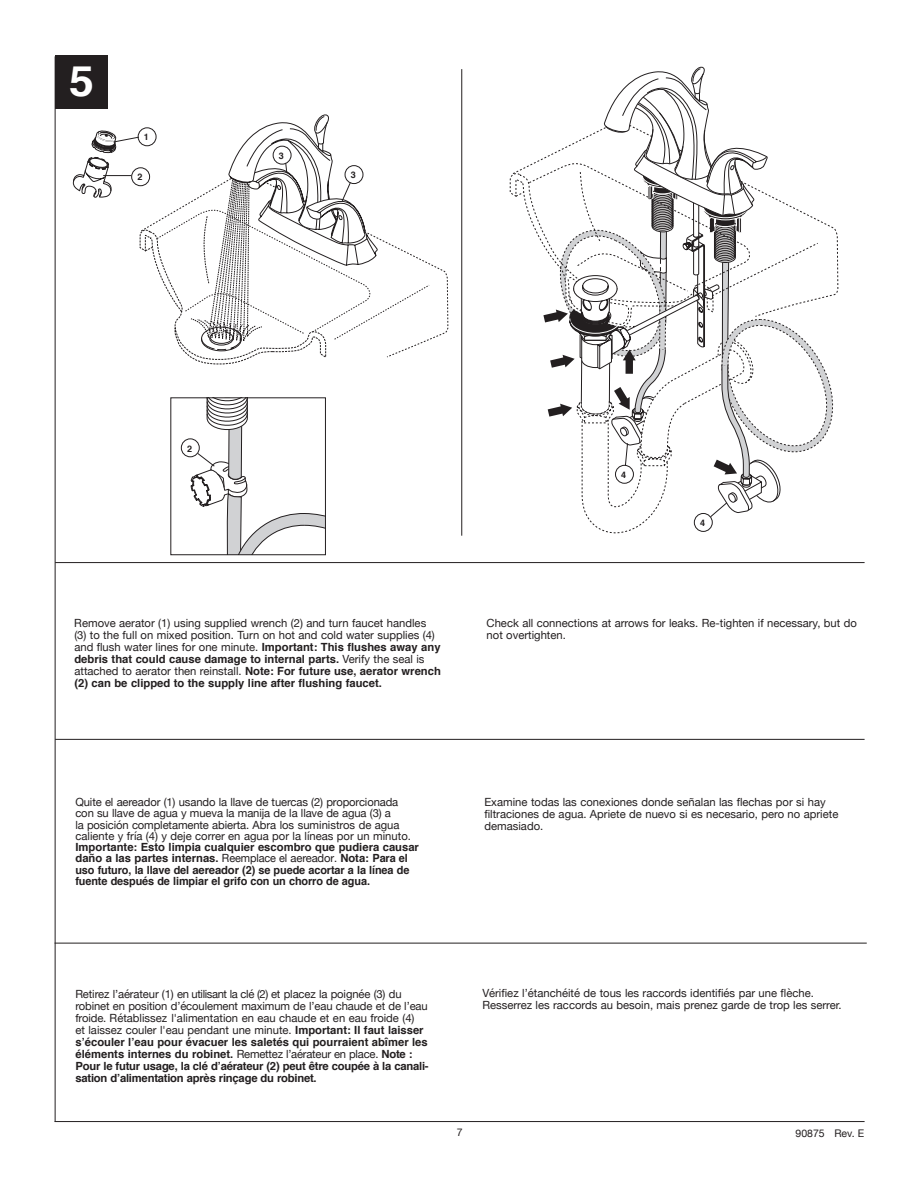
<style>
.page{position:relative;width:918px;height:1188px;background:#fff}
.page>*{position:absolute;margin:0;border:0;box-sizing:border-box;transform-origin:0 0}
.t1{font:700 42px "Helvetica";color:#fff;scale:1.06 1}
.t2{font:11.25px/12px "Helvetica Neue";color:#231f20}
.t3{font:700 11.25px/11.2px "Helvetica";color:#231f20}
.t4{font:700 11.25px/12px "Helvetica";letter-spacing:-.02em;color:#231f20}
.t5{font:10.5px "Helvetica Neue";color:#231f20}
.t6{font:700 9px "Helvetica";color:#231f20}
.s1{font-family:"Helvetica";font-weight:700}
.s2{font-family:"Helvetica Neue";font-weight:400}
</style>
<div class="page">
<hr style="left:55px;top:1121px;width:810px;height:1px;background:#231f20">
<hr style="left:55px;top:56px;width:1px;height:1066px;background:#231f20">
<div style="left:55px;top:55px;width:53px;height:54px;background:#231f20"></div>
<hr style="left:55px;top:562px;width:810px;height:1px;background:#231f20">
<hr style="left:55px;top:739px;width:810px;height:1px;background:#231f20">
<hr style="left:55px;top:943px;width:812px;height:1px;background:#231f20">
<hr style="left:461px;top:69px;width:1px;height:467px;background:#231f20">
<svg style="left:510px;top:67px;width:326px;height:466px"></svg>
<svg style="left:73px;top:114px;width:357px;height:441px"></svg>
<h1 class="t1" style="left:69px;top:48px;width:25px">5</h1>
<p class="t6" style="left:144px;top:130px;width:7px">1</p>
<p class="t6" style="left:137px;top:170px;width:7px">2</p>
<p class="t6" style="left:279px;top:148px;width:7px">3</p>
<p class="t6" style="left:351px;top:168px;width:7px">3</p>
<p class="t6" style="left:187px;top:441px;width:7px">2</p>
<p class="t2" style="left:74px;top:617px;width:368px">Remove aerator (1) using supplied wrench (2) and turn faucet handles (3) to the full on mixed position. Turn on hot and cold water supplies (4) and flush water lines for one minute. <span class="s1">Important: This flushes away any</span></p>
<p class="t3" style="left:74px;top:653px;width:352px">debris that could cause damage to internal parts. <span class="s2">Verify the seal is</span></p>
<p class="t2" style="left:74px;top:665px;width:368px">attached to aerator then reinstall. <span class="s1">Note: For future use, aerator wrench</span></p>
<p class="t3" style="left:74px;top:677px;width:309px">(2) can be clipped to the supply line after flushing faucet.</p>
<p class="t6" style="left:621px;top:468px;width:7px">4</p>
<p class="t6" style="left:700px;top:516px;width:7px">4</p>
<p class="t2" style="left:487px;top:618px;width:372px">Check all connections at arrows for leaks. Re-tighten if necessary, but do not overtighten.</p>
<p class="t2" style="left:75px;top:797px;width:337px;line-height:11.2px">Quite el aereador (1) usando la llave de tuercas (2) proporcionada con su llave de agua y mueva la manija de la llave de agua (3) a<br>la posición completamente abierta. Abra los suministros de agua caliente y fría (4) y deje correr en agua por la líneas por un minuto.</p>
<p class="t3" style="left:75px;top:842px;width:345px">Importante: Esto limpia cualquier escombro que pudiera causar daño a las partes internas. <span class="s2">Reemplace el aereador.</span> Nota: Para el uso futuro, la llave del aereador (2) se puede acortar a la línea de fuente después de limpiar el grifo con un chorro de agua.</p>
<p class="t2" style="left:484px;top:796px;width:355px">Examine todas las conexiones donde señalan las flechas por si hay filtraciones de agua. Apriete de nuevo si es necesario, pero no apriete demasiado.</p>
<p class="t2" style="left:75px;top:989px;width:354px">Retirez l’aérateur (1) en utilisant la clé (2) et placez la poignée (3) du robinet en position d’écoulement maximum de l’eau chaude et de l’eau froide. Rétablissez l'alimentation en eau chaude et en eau froide (4)<br>et laissez couler l'eau pendant une minute. <span class="s1">Important: Il faut laisser</span></p>
<p class="t4" style="left:75px;top:1036px;width:355px">s’écouler l’eau pour évacuer les saletés qui pourraient abîmer les éléments internes du robinet. <span class="s2">Remettez l’aérateur en place.</span> Note :<br>Pour le futur usage, la clé d’aérateur (2) peut être coupée à la canali&shy;sation d’alimentation après rinçage du robinet.</p>
<p class="t2" style="left:482px;top:988px;width:361px">Vérifiez l’étanchéité de tous les raccords identifiés par une flèche.<br>Resserrez les raccords au besoin, mais prenez garde de trop les serrer.</p>
<p class="t5" style="left:457px;top:1125px;width:7px">7</p>
<p class="t5" style="left:796px;top:1126px;width:70px">90875 Rev. E</p>
</div>
